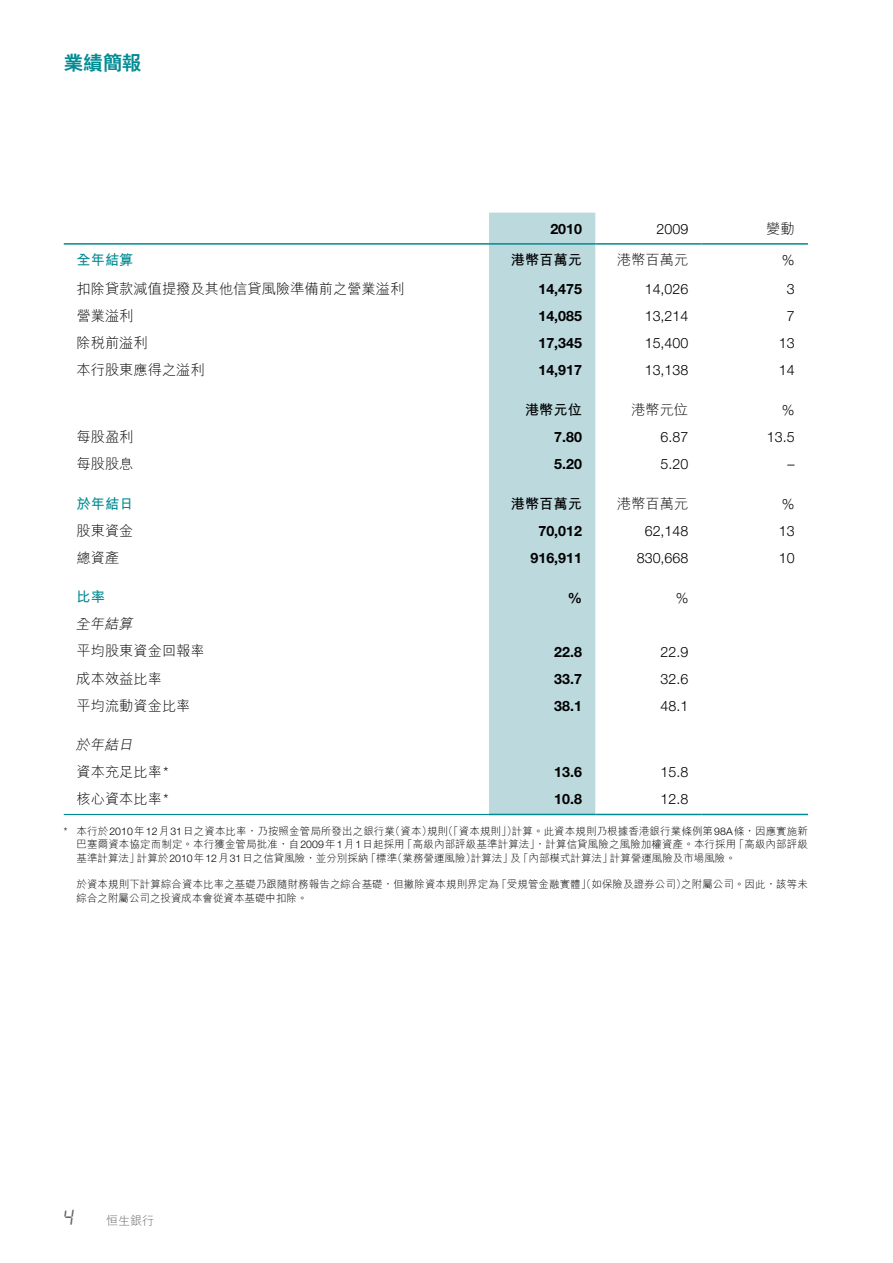
<style>
.page{position:relative;width:893px;height:1263px;background:#fff}
.page>*{position:absolute;margin:0;border:0;box-sizing:border-box;transform-origin:0 0}
.t1{font:800 19.5px "C Hei 2 HK";color:#008b93}
.t2{font:300 14.25px/27px "M Hei HK";color:#000}
.t3{font:300 14.25px "Helvetica Neue";color:#000}
.t4{font:700 14.25px "Helvetica Neue";color:#000}
.t5{font:700 14.25px "M Hei HK";color:#000}
.t6{font:700 14.25px "M Hei HK";color:#008b93}
.t7{font:italic 300 14.25px "M Hei HK";color:#000}
.t8{font:300 12px "M Hei HK";color:#666464}
.t9{font:300 10.5px/13.5px "M Hei HK";color:#000;text-align:justify}
.s1{font-style:italic}
.s2{font-family:"Helvetica Neue"}
</style>
<div class="page">
<div style="left:489px;top:213px;width:106px;height:601px;background:#bcd9dd"></div>
<hr style="left:64px;top:243px;width:425px;height:2px;background:#008b93">
<hr style="left:702px;top:243px;width:106px;height:2px;background:#008b93">
<hr style="left:489px;top:243px;width:106px;height:2px;background:#008b93">
<hr style="left:595px;top:243px;width:107px;height:2px;background:#008b93">
<hr style="left:489px;top:814px;width:106px;height:1px;background:#008b93">
<hr style="left:595px;top:814px;width:107px;height:1px;background:#008b93">
<hr style="left:702px;top:814px;width:106px;height:1px;background:#008b93">
<hr style="left:64px;top:814px;width:425px;height:1px;background:#008b93">
<h1 class="t1" style="left:64px;top:49px;width:79px">業績簡報</h1>
<h2 class="t4" style="left:550px;top:220px;width:33px">2010</h2>
<h2 class="t3" style="left:657px;top:220px;width:33px">2009</h2>
<h2 class="t2" style="left:766px;top:214px;width:30px">變動</h2>
<h2 class="t6" style="left:77px;top:249px;width:58px">全年結算</h2>
<h2 class="t5" style="left:511px;top:249px;width:73px">港幣百萬元</h2>
<h2 class="t2" style="left:617px;top:246px;width:73px">港幣百萬元</h2>
<h2 class="t3" style="left:782px;top:251px;width:14px">%</h2>
<h2 class="t2" style="left:77px;top:275px;width:329px">扣除貸款減值提撥及其他信貸風險準備前之營業溢利</h2>
<h2 class="t4" style="left:538px;top:280px;width:45px">14,475</h2>
<h2 class="t3" style="left:645px;top:280px;width:45px">14,026</h2>
<h2 class="t3" style="left:787px;top:280px;width:9px">3</h2>
<h2 class="t2" style="left:77px;top:302px;width:58px">營業溢利</h2>
<h2 class="t4" style="left:538px;top:307px;width:45px">14,085</h2>
<h2 class="t3" style="left:645px;top:307px;width:45px">13,214</h2>
<h2 class="t3" style="left:787px;top:307px;width:9px">7</h2>
<h2 class="t2" style="left:77px;top:329px;width:73px">除稅前溢利</h2>
<h2 class="t4" style="left:538px;top:334px;width:45px">17,345</h2>
<h2 class="t3" style="left:645px;top:334px;width:45px">15,400</h2>
<h2 class="t3" style="left:779px;top:334px;width:17px">13</h2>
<h2 class="t2" style="left:77px;top:356px;width:130px">本行股東應得之溢利</h2>
<h2 class="t4" style="left:538px;top:361px;width:45px">14,917</h2>
<h2 class="t3" style="left:645px;top:361px;width:45px">13,138</h2>
<h2 class="t3" style="left:779px;top:361px;width:17px">14</h2>
<h2 class="t5" style="left:525px;top:399px;width:58px">港幣元位</h2>
<h2 class="t2" style="left:631px;top:396px;width:58px">港幣元位</h2>
<h2 class="t3" style="left:782px;top:401px;width:14px">%</h2>
<h2 class="t2" style="left:77px;top:423px;width:58px">每股盈利</h2>
<h2 class="t4" style="left:554px;top:428px;width:29px">7.80</h2>
<h2 class="t3" style="left:661px;top:428px;width:29px">6.87</h2>
<h2 class="t3" style="left:767px;top:428px;width:29px">13.5</h2>
<h2 class="t2" style="left:77px;top:450px;width:58px">每股股息</h2>
<h2 class="t4" style="left:554px;top:455px;width:29px">5.20</h2>
<h2 class="t3" style="left:661px;top:455px;width:29px">5.20</h2>
<h2 class="t3" style="left:787px;top:455px;width:9px">–</h2>
<h2 class="t6" style="left:77px;top:493px;width:58px">於年結日</h2>
<h2 class="t5" style="left:511px;top:493px;width:73px">港幣百萬元</h2>
<h2 class="t2" style="left:617px;top:489px;width:73px">港幣百萬元</h2>
<h2 class="t3" style="left:782px;top:495px;width:14px">%</h2>
<h2 class="t2" style="left:77px;top:516px;width:58px">股東資金</h2>
<h2 class="t4" style="left:538px;top:522px;width:45px">70,012</h2>
<h2 class="t3" style="left:645px;top:522px;width:45px">62,148</h2>
<h2 class="t3" style="left:779px;top:522px;width:17px">13</h2>
<h2 class="t2" style="left:77px;top:543px;width:44px">總資產</h2>
<h2 class="t4" style="left:530px;top:549px;width:53px">916,911</h2>
<h2 class="t3" style="left:637px;top:549px;width:53px">830,668</h2>
<h2 class="t3" style="left:779px;top:549px;width:17px">10</h2>
<h2 class="t6" style="left:77px;top:587px;width:30px">比率</h2>
<h2 class="t4" style="left:568px;top:589px;width:16px">%</h2>
<h2 class="t3" style="left:676px;top:589px;width:14px">%</h2>
<h2 class="t7" style="left:76px;top:614px;width:62px">全年結算</h2>
<h2 class="t2" style="left:77px;top:637px;width:130px">平均股東資金回報率</h2>
<h2 class="t4" style="left:554px;top:643px;width:29px">22.8</h2>
<h2 class="t3" style="left:661px;top:643px;width:29px">22.9</h2>
<h2 class="t2" style="left:77px;top:664px;width:87px">成本效益比率</h2>
<h2 class="t4" style="left:554px;top:670px;width:29px">33.7</h2>
<h2 class="t3" style="left:661px;top:670px;width:29px">32.6</h2>
<h2 class="t2" style="left:77px;top:691px;width:115px">平均流動資金比率</h2>
<h2 class="t4" style="left:554px;top:697px;width:29px">38.1</h2>
<h2 class="t3" style="left:661px;top:697px;width:29px">48.1</h2>
<h2 class="t2" style="left:76px;top:731px;width:94px"><span class="s1">於年結日<br></span>資本充足比率<span class="s2">*</span></h2>
<h2 class="t4" style="left:554px;top:763px;width:29px">13.6</h2>
<h2 class="t3" style="left:661px;top:764px;width:29px">15.8</h2>
<h2 class="t2" style="left:77px;top:785px;width:93px">核心資本比率<span class="s2">*</span></h2>
<h2 class="t4" style="left:554px;top:790px;width:29px">10.8</h2>
<h2 class="t3" style="left:661px;top:791px;width:29px">12.8</h2>
<p class="t9" style="left:77px;top:824px;width:733px;text-indent:-13px"><span class="s2">*</span> 本行於<span class="s2">2010</span>年<span class="s2">12</span>月<span class="s2">31</span>日之資本比率，乃按照金管局所發出之銀行業（資本）規則（「資本規則」）計算。此資本規則乃根據香港銀行業條例第<span class="s2">98A</span>條，因應實施新巴塞爾資本協定而制定。本行獲金管局批准，自<span class="s2">2009</span>年<span class="s2">1</span>月<span class="s2">1</span>日起採用「高級內部評級基準計算法」，計算信貸風險之風險加權資產。本行採用「高級內部評級基準計算法」計算於<span class="s2">2010</span>年<span class="s2">12</span>月<span class="s2">31</span>日之信貸風險，並分別採納「標準（業務營運風險）計算法」及「內部模式計算法」計算營運風險及市場風險。</p>
<p class="t9" style="left:77px;top:877px;width:733px">於資本規則下計算綜合資本比率之基礎乃跟隨財務報告之綜合基礎，但撇除資本規則界定為「受規管金融實體」（如保險及證券公司）之附屬公司。因此，該等未綜合之附屬公司之投資成本會從資本基礎中扣除。</p>
<p class="t8" style="left:106px;top:1212px;width:49px">恒生銀行</p>
</div>
